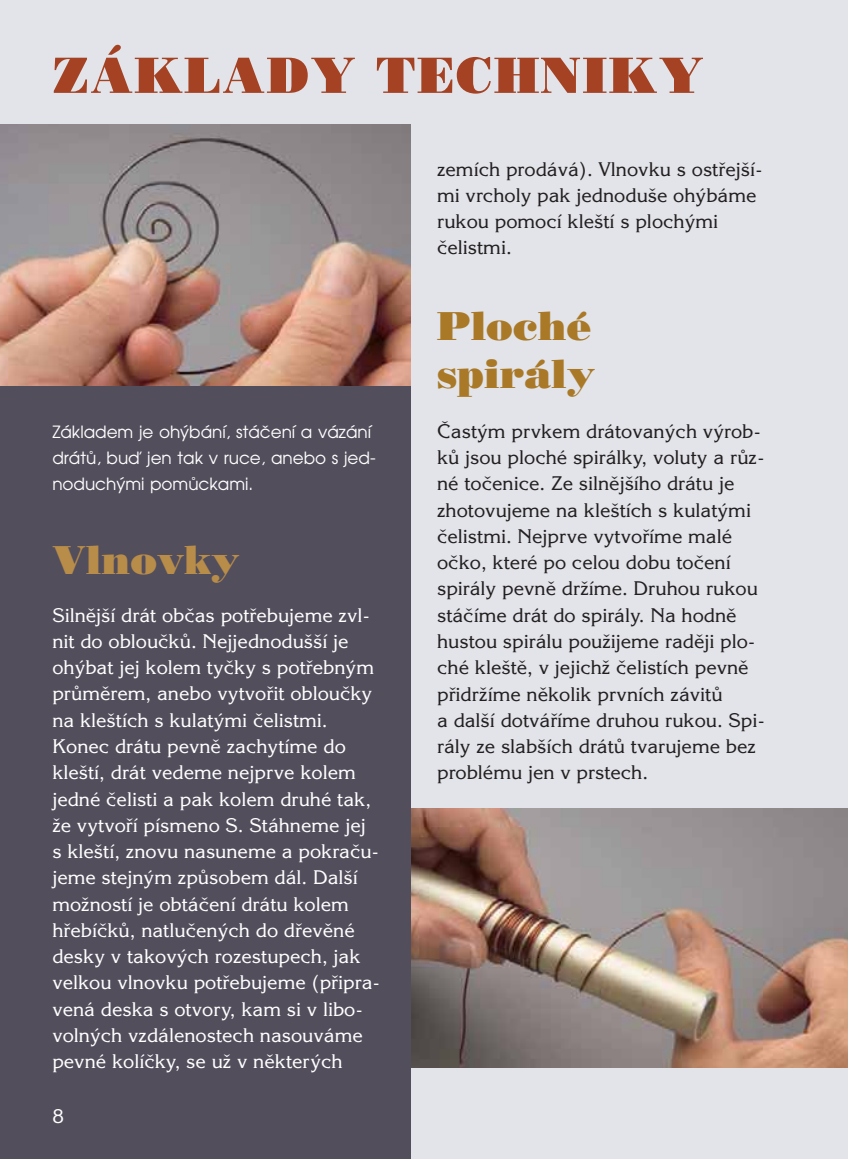
<style>
.page{position:relative;width:848px;height:1159px;background:#fff}
.page>*{position:absolute;margin:0;border:0;box-sizing:border-box;transform-origin:0 0}
.t1{font:900 50.75px "Bodoni CE Poster";letter-spacing:.035em;color:#a54223}
.t2{font:40.25px/48.3px "Bodoni CE Poster";color:#a97928}
.t3{font:40.25px "Bodoni CE Poster";color:#b88c49}
.t4{font:19.25px/26.2px "Korinna CE";color:#fff}
.t5{font:19.25px/26.2px "Korinna CE";color:#231f20}
.t6{font:17.5px/26.2px "Avalon CE";color:#fff}
</style>
<div class="page">
<div style="left:0;top:0;width:847px;height:1159px;background:#e2e4e9"></div>
<img style="left:410px;top:809px;width:437px;height:258px">
<div style="left:0;top:125px;width:410px;height:1034px;background:#534e5c"></div>
<img style="left:0;top:125px;width:410px;height:260px">
<h1 class="t1" style="left:52px;top:58px;width:653px">ZÁKLADY TECHNIKY</h1>
<p class="t6" style="left:52px;top:420px;width:324px">Základem je oh˘bání, stáãení a vázání drátÛ, buì jen tak v ruce, anebo s jed&shy;noduch˘mi pomÛckami.</p>
<h2 class="t3" style="left:52px;top:537px;width:189px">Vlnovky</h2>
<p class="t4" style="left:52px;top:604px;width:329px">Silnûj‰í drát obãas potfiebujeme zvl&shy;nit do oblouãkÛ. Nejjednodu‰‰í je oh˘bat jej kolem tyãky s potfiebn˘m prÛmûrem, anebo vytvofiit oblouãky na kle‰tích s kulat˘mi ãelistmi.<br>Konec drátu pevnû zachytíme do kle‰tí, drát vedeme nejprve kolem jedné ãelisti a pak kolem druhé tak, Ïe vytvofií písmeno S. Stáhneme jej<br>s kle‰tí, znovu nasuneme a pokraãu&shy;jeme stejn˘m zpÛsobem dál. Dal‰í moÏností je obtáãení drátu kolem hfiebíãkÛ, natluãen˘ch do dfievûné desky v takov˘ch rozestupech, jak velkou vlnovku potfiebujeme (pfiipra&shy;vená deska s otvory, kam si v libo&shy;voln˘ch vzdálenostech nasouváme pevné kolíãky, se uÏ v nûkter˘ch</p>
<p class="t4" style="left:52px;top:1105px;width:13px">8</p>
<p class="t5" style="left:437px;top:158px;width:327px">zemích prodává). Vlnovku s ostfiej‰í&shy;mi vrcholy pak jednodu‰e oh˘báme rukou pomocí kle‰tí s ploch˘mi ãelistmi.</p>
<h2 class="t2" style="left:437px;top:302px;width:160px">Ploché spirály</h2>
<p class="t5" style="left:437px;top:420px;width:329px">âast˘m prvkem drátovan˘ch v˘rob&shy;kÛ jsou ploché spirálky, voluty a rÛz&shy;né toãenice. Ze silnûj‰ího drátu je zhotovujeme na kle‰tích s kulat˘mi ãelistmi. Nejprve vytvofiíme malé oãko, které po celou dobu toãení spirály pevnû drÏíme. Druhou rukou stáãíme drát do spirály. Na hodnû hustou spirálu pouÏijeme radûji plo&shy;ché kle‰tû, v jejichÏ ãelistích pevnû pfiidrÏíme nûkolik prvních závitÛ<br>a dal‰í dotváfiíme druhou rukou. Spi&shy;rály ze slab‰ích drátÛ tvarujeme bez problému jen v prstech.</p>
</div>
